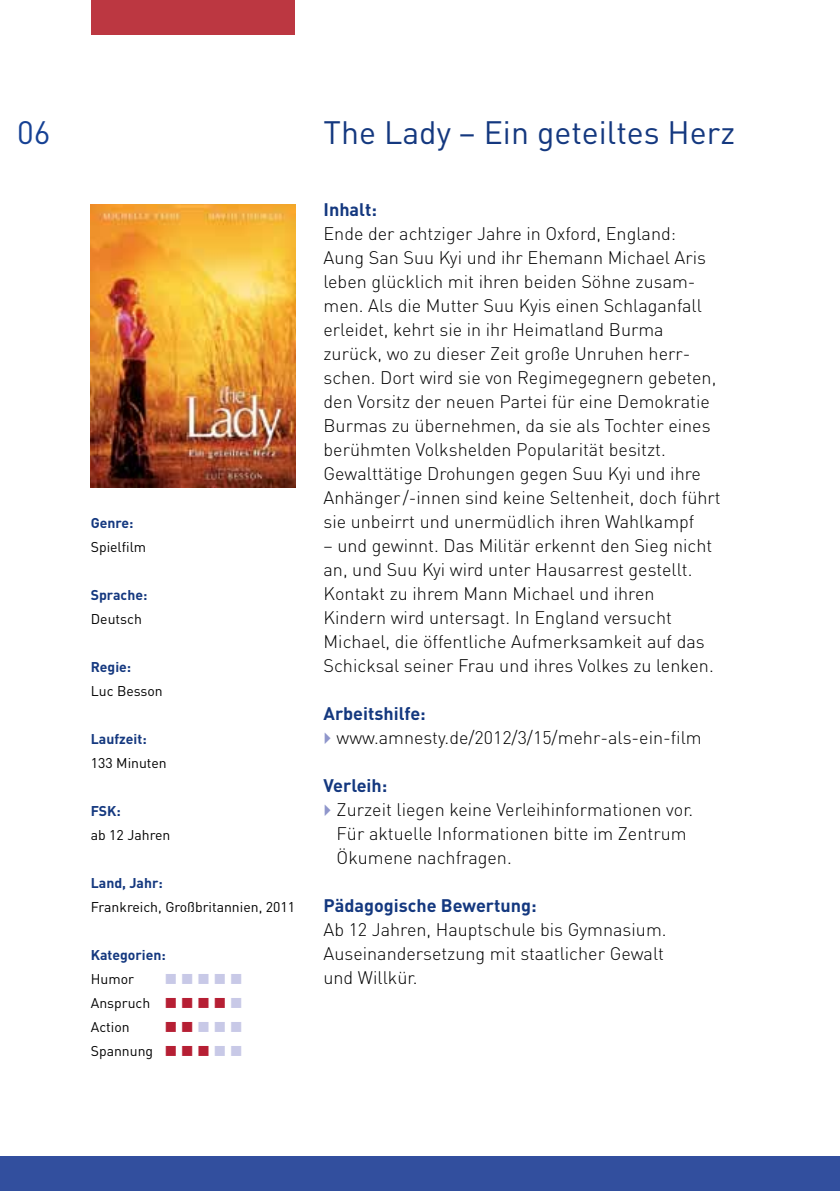
<style>
.page{position:relative;width:840px;height:1191px;background:#fff}
.page>*{position:absolute;margin:0;border:0;box-sizing:border-box;transform-origin:0 0}
.t1{font:32px "DIN";color:#14387f}
.t2{font:32px "DIN";color:#164194}
.t3{font:300 18px/24px "DIN";color:#000}
.t4{font:700 18px "DIN";color:#14387f}
.t5{font:14px/24px "DIN";color:#000}
.t6{font:700 14px "DIN";color:#14387f}
</style>
<div class="page">
<div style="left:0;top:1157px;width:839px;height:34px;background:#324f9e"></div>
<div style="left:193px;top:0;width:20px;height:34px;background:#bc3741"></div>
<div style="left:213px;top:0;width:21px;height:34px;background:#bc3741"></div>
<div style="left:254px;top:0;width:20px;height:34px;background:#bc3741"></div>
<div style="left:234px;top:0;width:20px;height:34px;background:#bc3741"></div>
<div style="left:274px;top:0;width:21px;height:34px;background:#bc3741"></div>
<div style="left:152px;top:0;width:20px;height:34px;background:#bc3741"></div>
<div style="left:172px;top:0;width:21px;height:34px;background:#bc3741"></div>
<div style="left:132px;top:0;width:20px;height:34px;background:#bc3741"></div>
<div style="left:111px;top:0;width:21px;height:34px;background:#bc3741"></div>
<div style="left:91px;top:0;width:20px;height:34px;background:#bc3741"></div>
<img style="left:91px;top:204px;width:204px;height:284px">
<h1 class="t2" style="left:17px;top:112px;width:35px">06</h1>
<h1 class="t1" style="left:323px;top:112px;width:413px">The Lady – Ein geteiltes Herz</h1>
<p class="t6" style="left:91px;top:514px;width:44px">Genre:</p>
<p class="t5" style="left:91px;top:535px;width:57px">Spielfilm</p>
<p class="t6" style="left:91px;top:586px;width:58px">Sprache:</p>
<p class="t5" style="left:91px;top:607px;width:53px">Deutsch</p>
<p class="t6" style="left:91px;top:658px;width:42px">Regie:</p>
<p class="t5" style="left:91px;top:679px;width:73px">Luc Besson</p>
<p class="t6" style="left:91px;top:730px;width:57px">Laufzeit:</p>
<p class="t5" style="left:91px;top:751px;width:77px">133 Minuten</p>
<p class="t6" style="left:91px;top:802px;width:32px">FSK:</p>
<p class="t5" style="left:91px;top:823px;width:81px">ab 12 Jahren</p>
<p class="t6" style="left:91px;top:874px;width:73px">Land, Jahr:</p>
<p class="t5" style="left:91px;top:895px;width:206px">Frankreich, Großbritannien, 2011</p>
<p class="t6" style="left:91px;top:946px;width:76px">Kategorien:</p>
<p class="t5" style="left:91px;top:967px;width:64px">Humor<br>Anspruch<br>Action<br>Spannung</p>
<p class="t4" style="left:323px;top:198px;width:55px">Inhalt:</p>
<p class="t3" style="left:323px;top:221px;width:398px">Ende der achtziger Jahre in Oxford, England:<br>Aung San Suu Kyi und ihr Ehemann Michael Aris leben glücklich mit ihren beiden Söhne zusam&shy;men. Als die Mutter Suu Kyis einen Schlaganfall erleidet, kehrt sie in ihr Heimatland Burma zurück, wo zu dieser Zeit große Unruhen herr&shy;schen. Dort wird sie von Regimegegnern gebeten, den Vorsitz der neuen Partei für eine Demokratie Burmas zu übernehmen, da sie als Tochter eines berühmten Volkshelden Popularität besitzt.<br>Gewalttätige Drohungen gegen Suu Kyi und ihre Anhänger /-innen sind keine Seltenheit, doch führt sie unbeirrt und unermüdlich ihren Wahlkampf</p>
<p class="t3" style="left:323px;top:533px;width:391px">– und gewinnt. Das Militär erkennt den Sieg nicht an, und Suu Kyi wird unter Hausarrest gestellt.<br>Kontakt zu ihrem Mann Michael und ihren<br>Kin dern wird untersagt. In England versucht Michael, die öffentliche Aufmerksamkeit auf das Schicksal seiner Frau und ihres Volkes zu lenken.</p>
<p class="t4" style="left:323px;top:702px;width:104px">Arbeitshilfe:</p>
<p class="t3" style="left:336px;top:725px;width:366px">www.amnesty.de/2012/3/15/mehr-als-ein-film</p>
<p class="t4" style="left:323px;top:774px;width:65px">Verleih:</p>
<p class="t3" style="left:336px;top:797px;width:358px">Zurzeit liegen keine Verleihinformationen vor.<br>Für aktuelle Informationen bitte im Zentrum<br>Ökumene nachfragen.</p>
<p class="t4" style="left:323px;top:894px;width:214px">Pädagogische Bewertung:</p>
<p class="t3" style="left:323px;top:917px;width:344px">Ab 12 Jahren, Hauptschule bis Gymnasium.<br>Auseinandersetzung mit staatlicher Gewalt und Willkür.</p>
</div>
